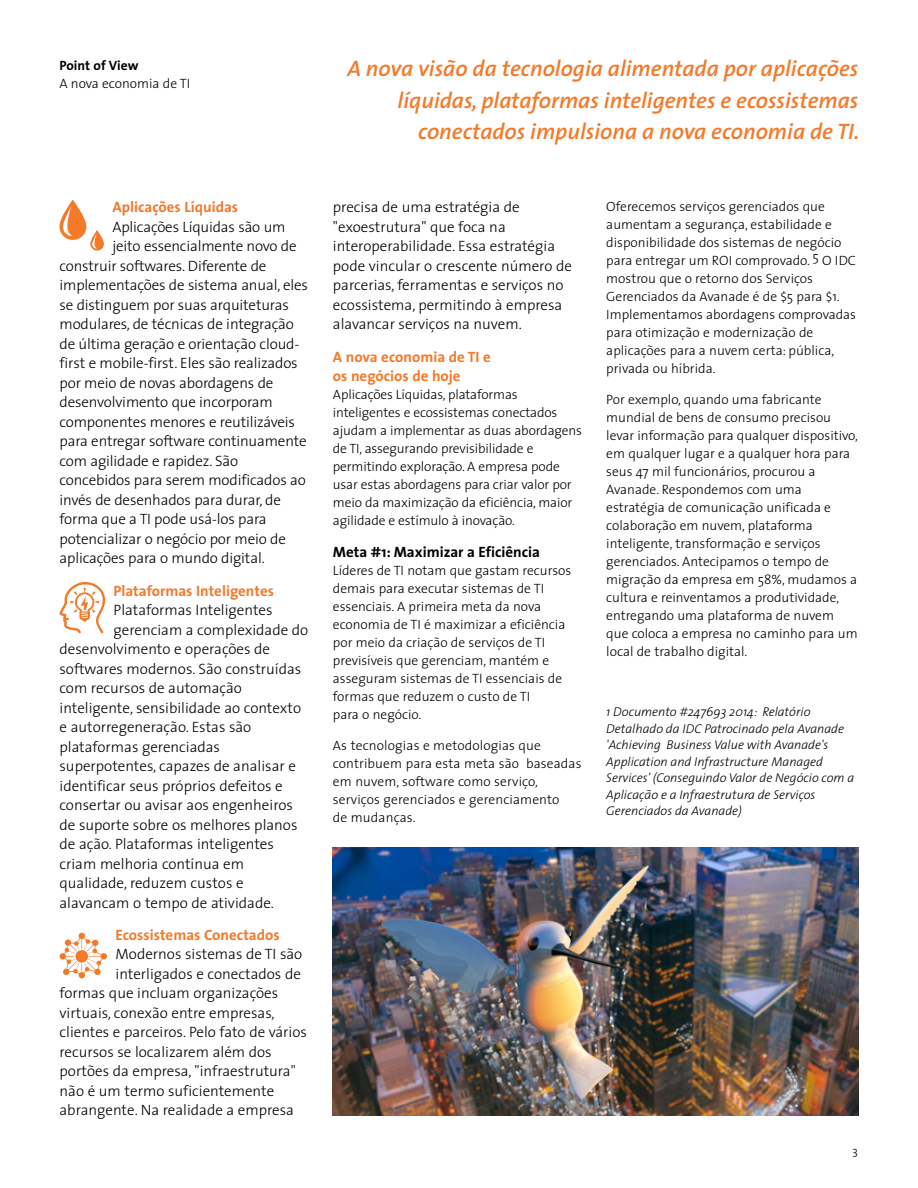
<style>
.page{position:relative;width:918px;height:1188px;background:#fff}
.page>*{position:absolute;margin:0;border:0;box-sizing:border-box;transform-origin:0 0}
.t1{font:italic 600 22.5px/31.5px "The Sans";color:#f47929;text-align:right}
.t2{font:300 15px/19.5px "The Sans";color:#000}
.t3{font:700 15px/19.5px "The Sans";color:#f47929}
.t4{font:700 15px "The Sans";color:#000}
.t5{font:300 13.5px/18px "The Sans";color:#000}
.t6{font:700 13.5px "The Sans";color:#000}
.t7{font:italic 300 12.75px/16.5px "The Sans";color:#000}
.t8{font:12px "The Sans Light Caps";color:#000}
</style>
<div class="page">
<img style="left:333px;top:847px;width:525px;height:268px">
<svg style="left:60px;top:200px;width:44px;height:51px"></svg>
<svg style="left:59px;top:582px;width:46px;height:52px"></svg>
<svg style="left:60px;top:933px;width:47px;height:45px"></svg>
<p class="t6" style="left:60px;top:56px;width:80px">Point of View</p>
<p class="t5" style="left:60px;top:74px;width:132px">A nova economia de TI</p>
<p class="t3" style="left:112px;top:198px;width:127px">Aplicações Líquidas</p>
<p class="t2" style="left:112px;top:217px;width:175px">Aplicações Líquidas são um</p>
<p class="t2" style="left:112px;top:237px;width:186px">jeito essencialmente novo de</p>
<p class="t2" style="left:60px;top:256px;width:208px">construir softwares. Diferente de</p>
<p class="t2" style="left:60px;top:276px;width:250px">implementações de sistema anual, eles</p>
<p class="t2" style="left:60px;top:295px;width:231px">se distinguem por suas arquiteturas</p>
<p class="t2" style="left:60px;top:315px;width:236px">modulares, de técnicas de integração</p>
<p class="t2" style="left:60px;top:334px;width:241px">de última geração e orientação cloud-</p>
<p class="t2" style="left:60px;top:354px;width:240px">first e mobile-first. Eles são realizados</p>
<p class="t2" style="left:60px;top:373px;width:215px">por meio de novas abordagens de</p>
<p class="t2" style="left:60px;top:393px;width:215px">desenvolvimento que incorporam</p>
<p class="t2" style="left:60px;top:412px;width:237px">componentes menores e reutilizáveis</p>
<p class="t2" style="left:60px;top:432px;width:249px">para entregar software continuamente</p>
<p class="t2" style="left:60px;top:451px;width:180px">com agilidade e rapidez. São</p>
<p class="t2" style="left:60px;top:471px;width:248px">concebidos para serem modificados ao</p>
<p class="t2" style="left:60px;top:490px;width:223px">invés de desenhados para durar, de</p>
<p class="t2" style="left:60px;top:510px;width:209px">forma que a TI pode usá-los para</p>
<p class="t2" style="left:60px;top:529px;width:228px">potencializar o negócio por meio de</p>
<p class="t2" style="left:60px;top:549px;width:207px">aplicações para o mundo digital.</p>
<p class="t3" style="left:114px;top:581px;width:162px">Plataformas Inteligentes</p>
<p class="t2" style="left:114px;top:600px;width:160px">Plataformas Inteligentes</p>
<p class="t2" style="left:114px;top:620px;width:196px">gerenciam a complexidade do</p>
<p class="t2" style="left:60px;top:639px;width:212px">desenvolvimento e operações de</p>
<p class="t2" style="left:60px;top:659px;width:243px">softwares modernos. São construídas</p>
<p class="t2" style="left:60px;top:678px;width:184px">com recursos de automação</p>
<p class="t2" style="left:60px;top:698px;width:243px">inteligente, sensibilidade ao contexto</p>
<p class="t2" style="left:60px;top:717px;width:193px">e autorregeneração. Estas são</p>
<p class="t2" style="left:60px;top:737px;width:162px">plataformas gerenciadas</p>
<p class="t2" style="left:60px;top:756px;width:238px">superpotentes, capazes de analisar e</p>
<p class="t2" style="left:60px;top:776px;width:225px">identificar seus próprios defeitos e</p>
<p class="t2" style="left:60px;top:795px;width:235px">consertar ou avisar aos engenheiros</p>
<p class="t2" style="left:60px;top:815px;width:240px">de suporte sobre os melhores planos</p>
<p class="t2" style="left:60px;top:834px;width:216px">de ação. Plataformas inteligentes</p>
<p class="t2" style="left:60px;top:854px;width:186px">criam melhoria contínua em</p>
<p class="t2" style="left:60px;top:873px;width:186px">qualidade, reduzem custos e</p>
<p class="t2" style="left:60px;top:893px;width:216px">alavancam o tempo de atividade.</p>
<p class="t3" style="left:116px;top:925px;width:166px">Ecossistemas Conectados</p>
<p class="t2" style="left:116px;top:945px;width:188px">Modernos sistemas de TI são</p>
<p class="t2" style="left:116px;top:964px;width:187px">interligados e conectados de</p>
<p class="t2" style="left:60px;top:984px;width:220px">formas que incluam organizações</p>
<p class="t2" style="left:60px;top:1003px;width:217px">virtuais, conexão entre empresas,</p>
<p class="t2" style="left:60px;top:1023px;width:249px">clientes e parceiros. Pelo fato de vários</p>
<p class="t2" style="left:60px;top:1042px;width:214px">recursos se localizarem além dos</p>
<p class="t2" style="left:60px;top:1062px;width:238px">portões da empresa, "infraestrutura"</p>
<p class="t2" style="left:60px;top:1081px;width:216px">não é um termo suficientemente</p>
<p class="t2" style="left:60px;top:1101px;width:236px">abrangente. Na realidade a empresa</p>
<h1 class="t1" style="left:347px;top:53px;width:514px">A nova visão da tecnologia alimentada por aplicações líquidas, plataformas inteligentes e ecossistemas conectados impulsiona a nova economia de TI.</h1>
<p class="t2" style="left:333px;top:198px;width:241px">precisa de uma estratégia de "exoestrutura" que foca na interoperabilidade. Essa estratégia pode vincular o crescente número de parcerias, ferramentas e serviços no ecossistema, permitindo à empresa alavancar serviços na nuvem.</p>
<p class="t3" style="left:333px;top:347px;width:159px">A nova economia de TI e os negócios de hoje</p>
<p class="t5" style="left:333px;top:386px;width:251px">Aplicações Líquidas, plataformas inteligentes e ecossistemas conectados ajudam a implementar as duas abordagens de TI, assegurando previsibilidade e permitindo exploração. A empresa pode usar estas abordagens para criar valor por meio da maximização da eficiência, maior agilidade e estímulo à inovação.</p>
<p class="t4" style="left:333px;top:543px;width:209px">Meta #1: Maximizar a Eficiência</p>
<p class="t5" style="left:333px;top:562px;width:240px">Líderes de TI notam que gastam recursos demais para executar sistemas de TI essenciais. A primeira meta da nova economia de TI é maximizar a eficiência por meio da criação de serviços de TI previsíveis que gerenciam, mantém e asseguram sistemas de TI essenciais de formas que reduzem o custo de TI<br>para o negócio.</p>
<p class="t5" style="left:333px;top:737px;width:250px">As tecnologias e metodologias que contribuem para esta meta são baseadas em nuvem, software como serviço, serviços gerenciados e gerenciamento<br>de mudanças.</p>
<p class="t5" style="left:606px;top:198px;width:251px">Oferecemos serviços gerenciados que aumentam a segurança, estabilidade e disponibilidade dos sistemas de negócio para entregar um ROI comprovado. 5 O IDC mostrou que o retorno dos Serviços Gerenciados da Avanade é de $5 para $1.<br>Implementamos abordagens comprovadas para otimização e modernização de aplicações para a nuvem certa: pública, privada ou híbrida.</p>
<p class="t5" style="left:606px;top:390px;width:253px">Por exemplo, quando uma fabricante mundial de bens de consumo precisou levar informação para qualquer dispositivo, em qualquer lugar e a qualquer hora para seus 47 mil funcionários, procurou a Avanade. Respondemos com uma estratégia de comunicação unificada e colaboração em nuvem, plataforma inteligente, transformação e serviços gerenciados. Antecipamos o tempo de migração da empresa em 58%, mudamos a cultura e reinventamos a produtividade, entregando uma plataforma de nuvem que coloca a empresa no caminho para um local de trabalho digital.</p>
<p class="t7" style="left:606px;top:704px;width:249px">1 Documento #247693 2014: Relatório Detalhado da IDC Patrocinado pela Avanade 'Achieving Business Value with Avanade's Application and Infrastructure Managed Services' (Conseguindo Valor de Negócio com a Aplicação e a Infraestrutura de Serviços Gerenciados da Avanade)</p>
<p class="t8" style="left:852px;top:1145px;width:8px">3</p>
</div>
